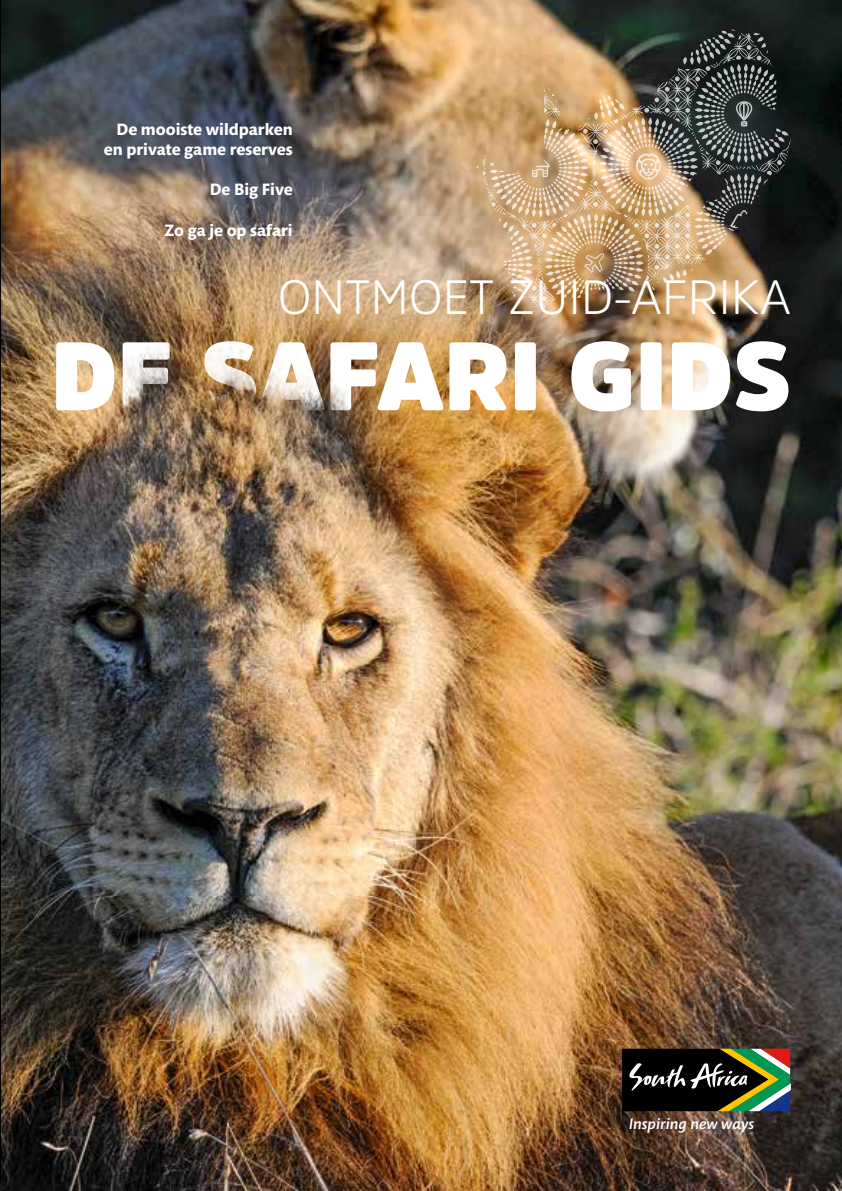
<style>
.page{position:relative;width:842px;height:1191px;background:#fff}
.page>*{position:absolute;margin:0;border:0;box-sizing:border-box;transform-origin:0 0}
.t1{font:900 96px "Amsi Pro";color:#fff}
.t2{font:300 48px "Amsi Pro";color:#fff}
.t3{font:700 16.8px/20.2px "Mundo Sans Std";color:#fff;text-align:right}
.t4{font:italic 500 15.6px "Mundo Sans Std";color:#fff}
</style>
<div class="page">
<img style="left:0;top:0;width:842px;height:1191px">
<svg style="left:622px;top:1048px;width:168px;height:63px;background:#373f2d"></svg>
<hr style="left:0;top:0;width:1px;height:1179px;background:#000">
<img style="left:577px;top:30px;width:154px;height:99px">
<img style="left:1px;top:332px;width:841px;height:93px">
<p class="t3" style="left:104px;top:119px;width:190px">De mooiste wildparken en private game reserves</p>
<p class="t3" style="left:210px;top:180px;width:84px">De Big Five</p>
<p class="t3" style="left:164px;top:220px;width:130px">Zo ga je op safari</p>
<h2 class="t2" style="left:278px;top:264px;width:515px">ONTMOET ZUID-AFRIKA</h2>
<h1 class="t1" style="left:51px;top:310px;width:741px">DE SAFARI GIDS</h1>
<p class="t4" style="left:629px;top:1114px;width:127px">Inspiring new ways</p>
</div>
